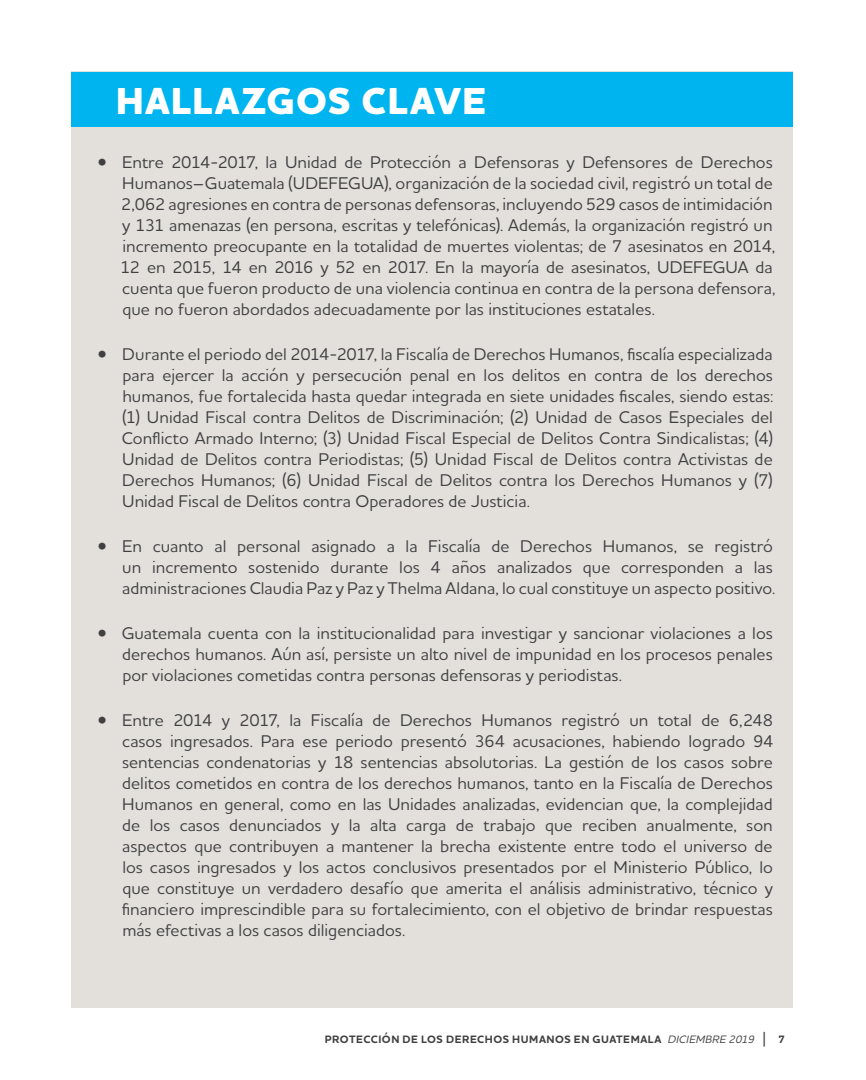
<style>
.page{position:relative;width:866px;height:1080px;background:#fff}
.page>*{position:absolute;margin:0;border:0;box-sizing:border-box;transform-origin:0 0}
.t1{font:800 38.25px "Houschka Alt Pro";letter-spacing:.025em;color:#fff}
.t2{font:500 17.25px/21px "Houschka Alt Pro";color:#404041;text-align:justify}
.t3{font:700 10.95px "Houschka Alt Pro";letter-spacing:.05em;color:#404041}
.s1{font-weight:500;font-style:italic}
.s2{font-weight:500;font-size:16.35px}
</style>
<div class="page">
<div style="left:71px;top:72px;width:722px;height:936px;background:#e3e0dc"></div>
<div style="left:71px;top:72px;width:722px;height:55px;background:#00b5ef"></div>
<h1 class="t1" style="left:116px;top:78px;width:372px">HALLAZGOS CLAVE</h1>
<p class="t2" style="left:120px;top:151px;width:656px;text-align:left;text-indent:-22px">• Entre 2014-2017, la Unidad de Protección a Defensoras y Defensores de Derechos Humanos–Guatemala (UDEFEGUA), organización de la sociedad civil, registró un total de 2,062 agresiones en contra de personas defensoras, incluyendo 529 casos de intimidación y 131 amenazas (en persona, escritas y telefónicas). Además, la organización registró un incremento preocupante en la totalidad de muertes violentas; de 7 asesinatos en 2014, 12 en 2015, 14 en 2016 y 52 en 2017. En la mayoría de asesinatos, UDEFEGUA da cuenta que fueron producto de una violencia continua en contra de la persona defensora, que no fueron abordados adecuadamente por las instituciones estatales.</p>
<p class="t2" style="left:122px;top:343px;width:653px;text-indent:-24px">• Durante el periodo del 2014-2017, la Fiscalía de Derechos Humanos, fiscalía especializada para ejercer la acción y persecución penal en los delitos en contra de los derechos humanos, fue fortalecida hasta quedar integrada en siete unidades fiscales, siendo estas: (1) Unidad Fiscal contra Delitos de Discriminación; (2) Unidad de Casos Especiales del Conflicto Armado Interno; (3) Unidad Fiscal Especial de Delitos Contra Sindicalistas; (4)<br>Unidad de Delitos contra Periodistas; (5) Unidad Fiscal de Delitos contra Activistas de Derechos Humanos; (6) Unidad Fiscal de Delitos contra los Derechos Humanos y (7)<br>Unidad Fiscal de Delitos contra Operadores de Justicia.</p>
<p class="t2" style="left:122px;top:535px;width:654px;text-align:left;text-indent:-24px">• En cuanto al personal asignado a la Fiscalía de Derechos Humanos, se registró un incremento sostenido durante los 4 años analizados que corresponden a las administraciones Claudia Paz y Paz y Thelma Aldana, lo cual constituye un aspecto positivo.</p>
<p class="t2" style="left:122px;top:622px;width:652px;text-indent:-24px">• Guatemala cuenta con la institucionalidad para investigar y sancionar violaciones a los derechos humanos. Aún así, persiste un alto nivel de impunidad en los procesos penales por violaciones cometidas contra personas defensoras y periodistas.</p>
<p class="t2" style="left:122px;top:709px;width:653px;text-indent:-24px">• Entre 2014 y 2017, la Fiscalía de Derechos Humanos registró un total de 6,248 casos ingresados. Para ese periodo presentó 364 acusaciones, habiendo logrado 94 sentencias condenatorias y 18 sentencias absolutorias. La gestión de los casos sobre delitos cometidos en contra de los derechos humanos, tanto en la Fiscalía de Derechos Humanos en general, como en las Unidades analizadas, evidencian que, la complejidad de los casos denunciados y la alta carga de trabajo que reciben anualmente, son aspectos que contribuyen a mantener la brecha existente entre todo el universo de los casos ingresados y los actos conclusivos presentados por el Ministerio Público, lo que constituye un verdadero desafío que amerita el análisis administrativo, técnico y financiero imprescindible para su fortalecimiento, con el objetivo de brindar respuestas más efectivas a los casos diligenciados.</p>
<p class="t3" style="left:324px;top:1033px;width:462px">PROTECCIÓN DE LOS DERECHOS HUMANOS EN GUATEMALA <span class="s1">DICIEMBRE 2019</span> <span class="s2">|</span> 7</p>
</div>
